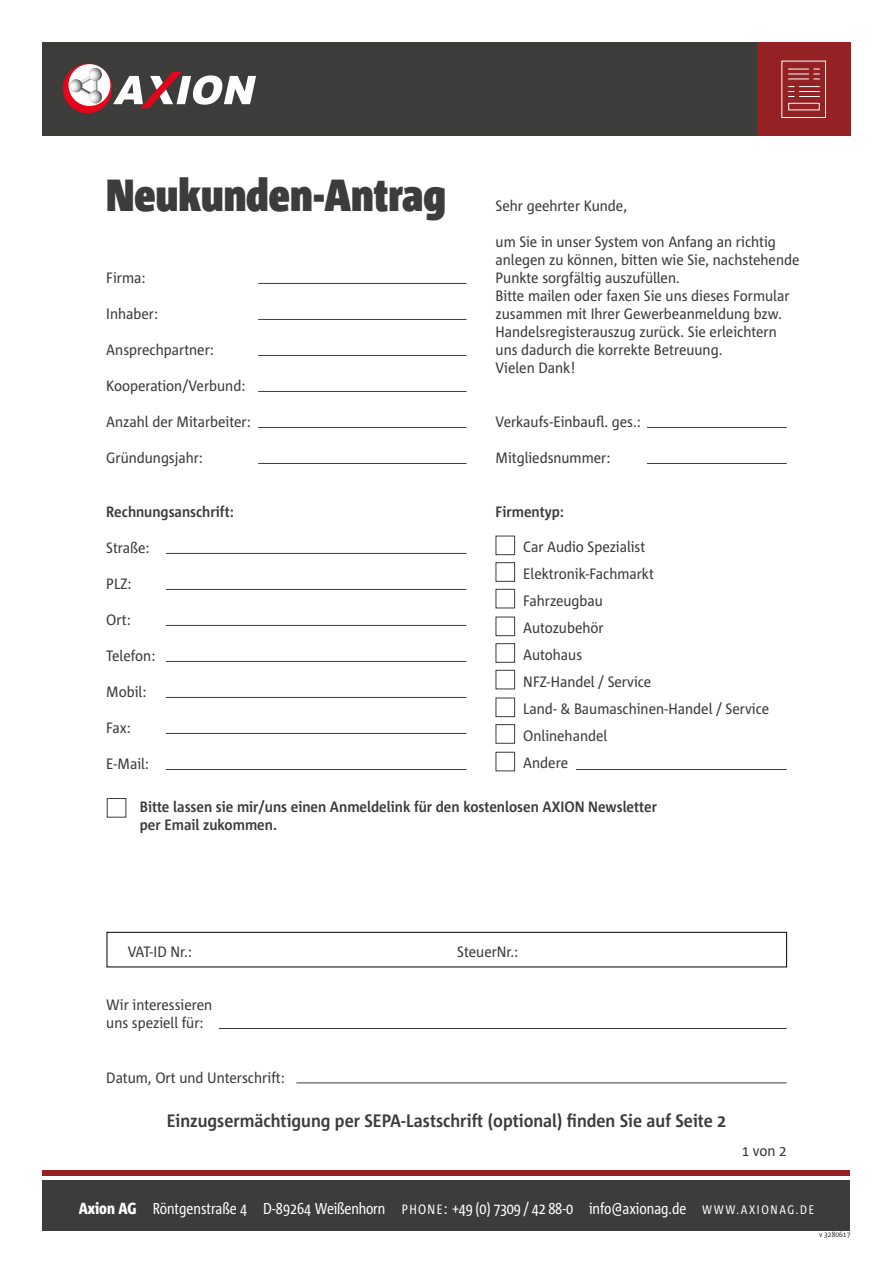
<style>
.page{position:relative;width:893px;height:1263px;background:#fff}
.page>*{position:absolute;margin:0;border:0;box-sizing:border-box;transform-origin:0 0}
.t1{font:900 45px "Corpid E1 s Cd";color:#3c3c3b}
.t2{font:700 18px "Corpid E1 s S Cd";color:#3c3c3b}
.t3{font:15.75px "Corpid E1 s Cd";color:#fff}
.t4{font:15px/18px "Corpid E1 s S Cd";color:#3c3c3b}
.t5{font:700 15px/18px "Corpid E1 s S Cd";color:#3c3c3b}
.t6{font:7.5px "Corpid E1 s S Cd";color:#3c3c3b}
.s1{font-weight:800;font-size:16.05px}
.s2{font-size:13.5px}
.s3{font-size:12.45px}
</style>
<div class="page">
<div style="left:757px;top:43px;width:93px;height:93px;background:#942123"></div>
<div style="left:43px;top:43px;width:714px;height:93px;background:#3c3c3b"></div>
<div style="left:63px;top:64px;width:49px;height:49px;background:#e3051b;border-radius:50%"></div>
<div style="left:69px;top:64px;width:41px;height:42px;background:#fff;border-radius:50%"></div>
<svg style="left:113px;top:72px;width:143px;height:36px"></svg>
<svg style="left:69px;top:68px;width:33px;height:35px"></svg>
<svg style="left:781px;top:60px;width:45px;height:58px"></svg>
<div style="left:43px;top:1170px;width:807px;height:6px;background:#942123"></div>
<div style="left:43px;top:1181px;width:807px;height:50px;background:#3c3c3b"></div>
<hr style="left:258px;top:283px;width:208px;height:1px;background:#3c3c3b">
<hr style="left:258px;top:355px;width:208px;height:1px;background:#3c3c3b">
<hr style="left:258px;top:427px;width:208px;height:1px;background:#3c3c3b">
<hr style="left:647px;top:427px;width:140px;height:1px;background:#3c3c3b">
<hr style="left:258px;top:319px;width:208px;height:1px;background:#3c3c3b">
<hr style="left:258px;top:391px;width:208px;height:1px;background:#3c3c3b">
<hr style="left:258px;top:463px;width:208px;height:1px;background:#3c3c3b">
<hr style="left:166px;top:769px;width:300px;height:1px;background:#3c3c3b">
<hr style="left:576px;top:769px;width:211px;height:1px;background:#3c3c3b">
<div style="left:107px;top:798px;width:19px;height:19px;border:1px solid #3c3c3b"></div>
<hr style="left:166px;top:553px;width:300px;height:1px;background:#3c3c3b">
<hr style="left:166px;top:625px;width:300px;height:1px;background:#3c3c3b">
<hr style="left:166px;top:733px;width:300px;height:1px;background:#3c3c3b">
<hr style="left:166px;top:589px;width:300px;height:1px;background:#3c3c3b">
<hr style="left:166px;top:697px;width:300px;height:1px;background:#3c3c3b">
<hr style="left:166px;top:661px;width:300px;height:1px;background:#3c3c3b">
<hr style="left:219px;top:1028px;width:568px;height:1px;background:#3c3c3b">
<div style="left:107px;top:932px;width:680px;height:35px;border:1px solid #000"></div>
<div style="left:496px;top:562px;width:19px;height:20px;border:1px solid #3c3c3b"></div>
<div style="left:496px;top:670px;width:19px;height:19px;border:1px solid #3c3c3b"></div>
<div style="left:496px;top:617px;width:19px;height:19px;border:1px solid #3c3c3b"></div>
<div style="left:496px;top:724px;width:19px;height:20px;border:1px solid #3c3c3b"></div>
<div style="left:496px;top:752px;width:19px;height:19px;border:1px solid #3c3c3b"></div>
<div style="left:496px;top:536px;width:19px;height:19px;border:1px solid #3c3c3b"></div>
<div style="left:496px;top:643px;width:19px;height:20px;border:1px solid #3c3c3b"></div>
<div style="left:496px;top:589px;width:19px;height:19px;border:1px solid #3c3c3b"></div>
<div style="left:496px;top:698px;width:19px;height:19px;border:1px solid #3c3c3b"></div>
<hr style="left:647px;top:463px;width:140px;height:1px;background:#3c3c3b">
<hr style="left:296px;top:1082px;width:491px;height:1px;background:#3c3c3b">
<h1 class="t1" style="left:106px;top:167px;width:341px">Neukunden-Antrag</h1>
<p class="t4" style="left:106px;top:268px;width:41px">Firma:</p>
<p class="t4" style="left:106px;top:304px;width:53px">Inhaber:</p>
<p class="t4" style="left:106px;top:340px;width:109px">Ansprechpartner:</p>
<p class="t4" style="left:106px;top:376px;width:141px">Kooperation/Verbund:</p>
<p class="t4" style="left:106px;top:412px;width:146px">Anzahl der Mitarbeiter:</p>
<p class="t4" style="left:106px;top:448px;width:98px">Gründungsjahr:</p>
<p class="t4" style="left:496px;top:196px;width:133px">Sehr geehrter Kunde,</p>
<p class="t4" style="left:496px;top:232px;width:305px">um Sie in unser System von Anfang an richtig anlegen zu können, bitten wie Sie, nachstehende Punkte sorgfältig auszufüllen.<br>Bitte mailen oder faxen Sie uns dieses Formular zusammen mit Ihrer Gewerbeanmeldung bzw.<br>Handelsregisterauszug zurück. Sie erleichtern uns dadurch die korrekte Betreuung.<br>Vielen Dank!</p>
<p class="t4" style="left:496px;top:412px;width:147px">Verkaufs-Einbaufl. ges.:</p>
<p class="t4" style="left:496px;top:448px;width:116px">Mitgliedsnummer:</p>
<p class="t5" style="left:106px;top:502px;width:129px">Rechnungsanschrift:</p>
<p class="t5" style="left:496px;top:502px;width:70px">Firmentyp:</p>
<p class="t4" style="left:106px;top:538px;width:45px">Straße:</p>
<p class="t4" style="left:106px;top:574px;width:27px">PLZ:</p>
<p class="t4" style="left:106px;top:610px;width:26px">Ort:</p>
<p class="t4" style="left:106px;top:646px;width:51px">Telefon:</p>
<p class="t4" style="left:106px;top:682px;width:42px">Mobil:</p>
<p class="t4" style="left:106px;top:718px;width:26px">Fax:</p>
<p class="t4" style="left:106px;top:754px;width:44px">E-Mail:</p>
<p class="t4" style="left:523px;top:533px;width:247px;line-height:27px">Car Audio Spezialist<br>Elektronik-Fachmarkt<br>Fahrzeugbau<br>Autozubehör<br>Autohaus<br>NFZ-Handel / Service<br>Land- &amp; Baumaschinen-Handel / Service<br>Onlinehandel<br>Andere</p>
<p class="t5" style="left:140px;top:798px;width:519px">Bitte lassen sie mir/uns einen Anmeldelink für den kostenlosen AXION Newsletter per Email zukommen.</p>
<p class="t4" style="left:128px;top:942px;width:66px">VAT-ID Nr.:</p>
<p class="t4" style="left:457px;top:942px;width:62px">SteuerNr.:</p>
<p class="t4" style="left:106px;top:995px;width:108px">Wir interessieren uns speziell für:</p>
<p class="t4" style="left:106px;top:1068px;width:180px">Datum, Ort und Unterschrift:</p>
<p class="t2" style="left:167px;top:1110px;width:561px">Einzugsermächtigung per SEPA-Lastschrift (optional) finden Sie auf Seite 2</p>
<p class="t4" style="left:742px;top:1141px;width:46px">1 von 2</p>
<p class="t3" style="left:79px;top:1198px;width:737px"><span class="s1">Axion AG</span> Röntgenstraße 4 D-89264 Weißenhorn <span class="s2">PHONE</span>: +49 (0) 7309 / 42 88-0 info@axionag.de <span class="s3">WWW.AXIONAG.DE</span></p>
<p class="t6" style="left:819px;top:1230px;width:33px">v 3280617</p>
</div>
